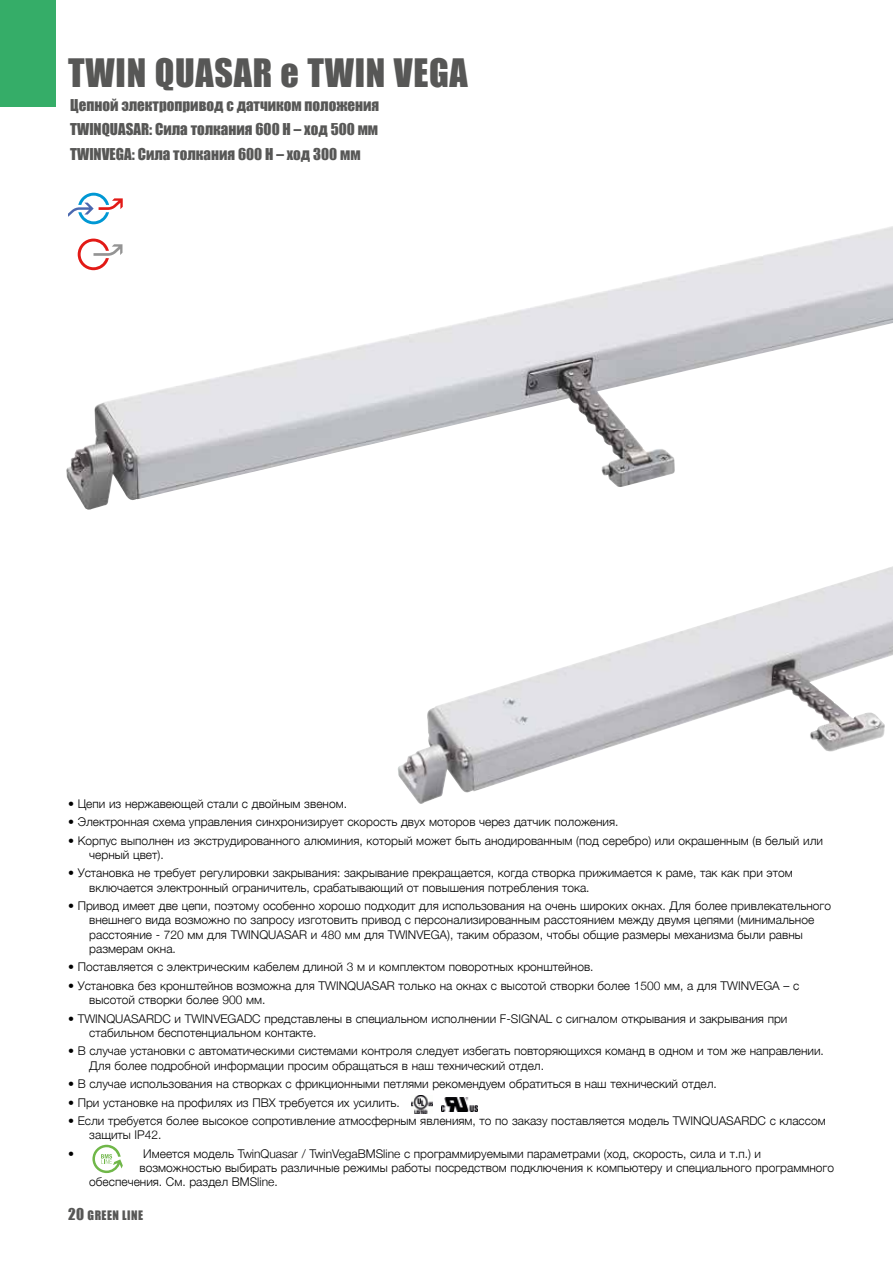
<style>
.page{position:relative;width:893px;height:1263px;background:#fff}
.page>*{position:absolute;margin:0;border:0;box-sizing:border-box;transform-origin:0 0}
.t1{font:36px "Impact";letter-spacing:.02em;color:#575756}
.t2{font:15px/24.3px "Impact";color:#575756;text-align:justify}
.t3{font:300 12px/14.2px "Helvetica Neue";color:#000}
.t4{font:12px "Impact";letter-spacing:.04em;color:#575756}
.s1{font-size:15px}
</style>
<div class="page">
<div style="left:0;top:0;width:55px;height:106px;background:#35ad68"></div>
<svg style="left:69px;top:193px;width:54px;height:31px"></svg>
<img style="left:66px;top:226px;width:827px;height:284px">
<img style="left:398px;top:566px;width:495px;height:238px">
<img style="left:411px;top:1096px;width:22px;height:17px">
<img style="left:442px;top:1098px;width:35px;height:14px">
<svg style="left:92px;top:1145px;width:31px;height:28px"></svg>
<h1 class="t1" style="left:68px;top:45px;width:401px">TWIN QUASAR e TWIN VEGA</h1>
<p class="t2" style="left:70px;top:93px;width:311px">Цепной электропривод c датчиком положения TWINQUASAR: Сила толкания 600 Н – ход 500 мм TWINVEGA: Сила толкания 600 Н – ход 300 мм</p>
<p class="t3" style="left:68px;top:795px;width:280px">• Цепи из нержавеющей стали с двойным звеном.</p>
<p class="t3" style="left:68px;top:814px;width:552px">• Электронная схема управления синхронизирует скорость двух моторов через датчик положения.</p>
<p class="t3" style="left:89px;top:832px;width:735px;text-indent:-21px">• Корпус выполнен из экструдированного алюминия, который может быть анодированным (под серебро) или окрашенным (в белый или черный цвет).</p>
<p class="t3" style="left:89px;top:865px;width:705px;text-indent:-21px">• Установка не требует регулировки закрывания: закрывание прекращается, когда створка прижимается к раме, так как при этом включается электронный ограничитель, срабатывающий от повышения потребления тока.</p>
<p class="t3" style="left:89px;top:898px;width:743px;text-indent:-21px">• Привод имеет две цепи, поэтому особенно хорошо подходит для использования на очень широких окнах. Для более привлекательного внешнего вида возможно по запросу изготовить привод с персонализированным расстоянием между двумя цепями (минимальное расстояние - 720 мм для TWINQUASAR и 480 мм для TWINVEGA), таким образом, чтобы общие размеры механизма были равны размерам окна.</p>
<p class="t3" style="left:68px;top:959px;width:527px">• Поставляется с электрическим кабелем длиной 3 м и комплектом поворотных кронштейнов.</p>
<p class="t3" style="left:89px;top:977px;width:712px;text-indent:-21px">• Установка без кронштейнов возможна для TWINQUASAR только на окнах с высотой створки более 1500 мм, а для TWINVEGA – с высотой створки более 900 мм.</p>
<p class="t3" style="left:89px;top:1010px;width:700px;text-indent:-21px">• TWINQUASARDC и TWINVEGADC представлены в специальном исполнении F-SIGNAL с сигналом открывания и закрывания при стабильном беспотенциальном контакте.</p>
<p class="t3" style="left:89px;top:1043px;width:736px;text-indent:-21px">• В случае установки с автоматическими системами контроля следует избегать повторяющихся команд в одном и том же направлении.<br>Для более подробной информации просим обращаться в наш технический отдел.</p>
<p class="t3" style="left:68px;top:1076px;width:650px">• В случае использования на створках с фрикционными петлями рекомендуем обратиться в наш технический отдел.</p>
<p class="t3" style="left:68px;top:1094px;width:333px">• При установке на профилях из ПВХ требуется их усилить.</p>
<p class="t3" style="left:89px;top:1113px;width:738px;text-indent:-21px">• Если требуется более высокое сопротивление атмосферным явлениям, то по заказу поставляется модель TWINQUASARDC с классом защиты IP42.</p>
<p class="t3" style="left:68px;top:1145px;width:7px">•</p>
<p class="t3" style="left:143px;top:1145px;width:619px">Имеется модель TwinQuasar / TwinVegaBMSline с программируемыми параметрами (ход, скорость, сила и т.п.) и</p>
<p class="t3" style="left:140px;top:1160px;width:696px">возможностью выбирать различные режимы работы посредством подключения к компьютеру и специального программного</p>
<p class="t3" style="left:89px;top:1174px;width:190px">обеспечения. См. раздел BMSline.</p>
<p class="t4" style="left:68px;top:1205px;width:77px"><span class="s1">20</span> GREEN LINE</p>
</div>
